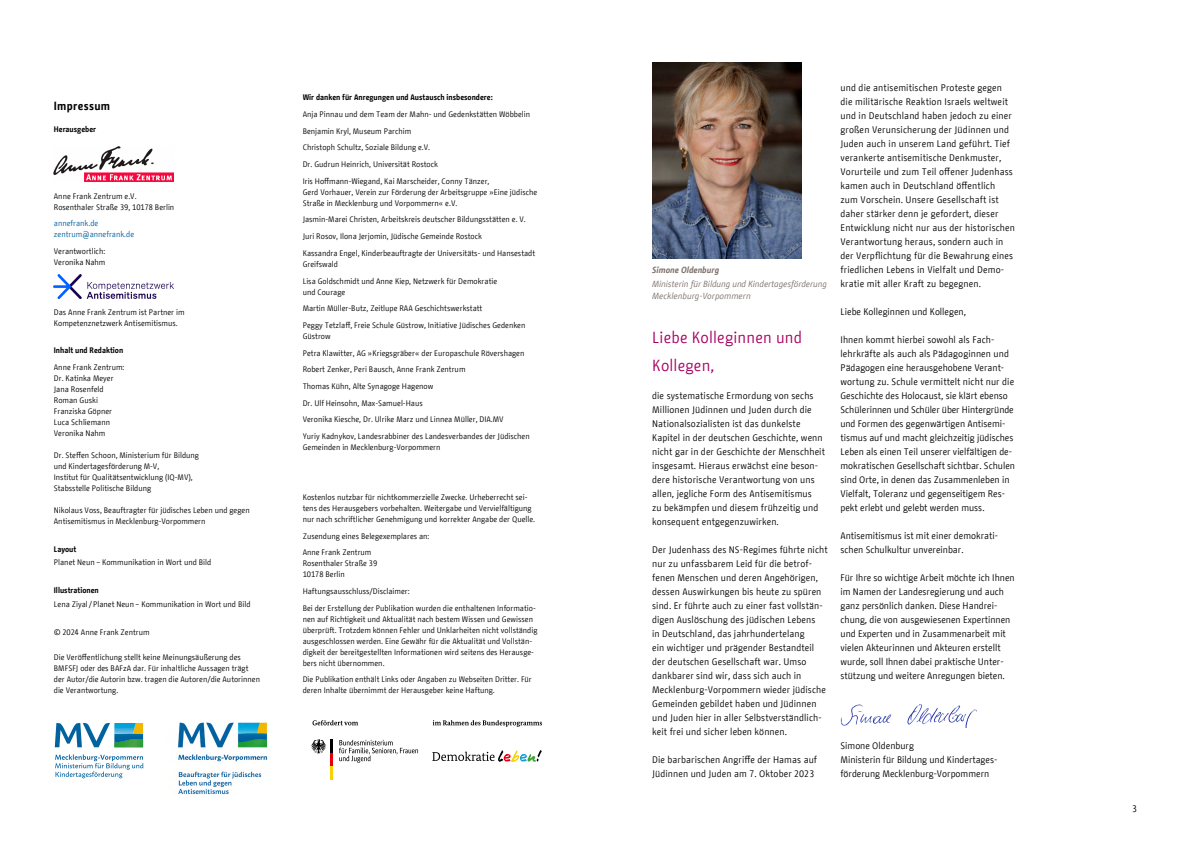
<style>
.page{position:relative;width:1191px;height:842px;background:#fff}
.page>*{position:absolute;margin:0;border:0;box-sizing:border-box;transform-origin:0 0}
.Introtext_9_5_14_pt{font:16px/28px "BMF Change";letter-spacing:.01em;color:#a70063}
.Zwischenüberschrift_H4_11_8_14_pt{font:700 11.8px "BMF Change";letter-spacing:.025em;color:#000}
.Fliesstext_9_5_14_pt{font:9.5px/14px "BMF Change";letter-spacing:.01em;color:#000}
.Bildunterschrift_8_8_12_pt{font:italic 8.8px/12px "BMF Change";letter-spacing:-.01em;color:#7b706b}
.Bildunterschrift_8_8_12_pt-2{font:italic 700 8.8px "BMF Change";color:#7b706b}
.Fliesstext_9_5_14_pt-2{font:8px/11px "BMF Change";color:#000}
.Fliesstext_9_5_14_pt-3{font:700 8px "BMF Change";color:#000}
.Fliesstext_9_5_14_pt-4{font:8px/10.5px "BMF Change";color:#005e9c}
</style>
<div class="page">
<svg style="left:311px;top:739px;width:21px;height:40px"></svg>
<svg style="left:312px;top:720px;width:46px;height:5px"></svg>
<svg style="left:433px;top:720px;width:109px;height:7px"></svg>
<svg style="left:339px;top:740px;width:79px;height:23px"></svg>
<svg style="left:432px;top:750px;width:110px;height:12px"></svg>
<img style="left:54px;top:147px;width:119px;height:35px">
<svg style="left:55px;top:754px;width:88px;height:24px"></svg>
<svg style="left:55px;top:723px;width:89px;height:24px"></svg>
<img style="left:652px;top:63px;width:149px;height:196px">
<img style="left:840px;top:704px;width:137px;height:24px">
<img style="left:54px;top:274px;width:119px;height:25px">
<img style="left:177px;top:722px;width:91px;height:72px">
<p class="Zwischenüberschrift_H4_11_8_14_pt" style="left:54px;top:97px;width:58px">Impressum</p>
<p class="Fliesstext_9_5_14_pt-3" style="left:54px;top:124px;width:44px">Herausgeber</p>
<p class="Fliesstext_9_5_14_pt-2" style="left:54px;top:190px;width:122px">Anne Frank Zentrum e.V.<br>Rosenthaler Straße 39, 10178 Berlin</p>
<p class="Fliesstext_9_5_14_pt-4" style="left:54px;top:218px;width:82px">annefrank.de zentrum@annefrank.de</p>
<p class="Fliesstext_9_5_14_pt-2" style="left:54px;top:245px;width:53px">Verantwortlich:<br>Veronika Nahm</p>
<p class="Fliesstext_9_5_14_pt-2" style="left:54px;top:306px;width:132px">Das Anne Frank Zentrum ist Partner im<br>Kompetenznetzwerk Antisemitismus.</p>
<p class="Fliesstext_9_5_14_pt-3" style="left:54px;top:345px;width:71px">Inhalt und Redaktion</p>
<p class="Fliesstext_9_5_14_pt-2" style="left:54px;top:362px;width:72px">Anne Frank Zentrum:<br>Dr. Katinka Meyer<br>Jana Rosenfeld<br>Roman Guski<br>Franziska Göpner<br>Luca Schliemann<br>Veronika Nahm</p>
<p class="Fliesstext_9_5_14_pt-2" style="left:54px;top:450px;width:147px">Dr. Steffen Schoon, Ministerium für Bildung und Kindertagesförderung M-V,<br>Institut für Qualitätsentwicklung (IQ-MV), Stabsstelle Politische Bildung</p>
<p class="Fliesstext_9_5_14_pt-2" style="left:54px;top:505px;width:197px">Nikolaus Voss, Beauftragter für jüdisches Leben und gegen<br>Antisemitismus in Mecklenburg-Vorpommern</p>
<p class="Fliesstext_9_5_14_pt-3" style="left:54px;top:543px;width:24px">Layout</p>
<p class="Fliesstext_9_5_14_pt-2" style="left:54px;top:557px;width:159px">Planet Neun – Kommunikation in Wort und Bild</p>
<p class="Fliesstext_9_5_14_pt-3" style="left:54px;top:585px;width:46px">Illustrationen</p>
<p class="Fliesstext_9_5_14_pt-2" style="left:54px;top:599px;width:198px">Lena Ziyal/Planet Neun – Kommunikation in Wort und Bild</p>
<p class="Fliesstext_9_5_14_pt-2" style="left:54px;top:626px;width:97px">© 2024 Anne Frank Zentrum</p>
<p class="Fliesstext_9_5_14_pt-2" style="left:54px;top:651px;width:208px">Die Veröffentlichung stellt keine Meinungsäußerung des BMFSFJ oder des BAFzA dar. Für inhaltliche Aussagen trägt der Autor/die Autorin bzw. tragen die Autoren/die Autorinnen die Verantwortung.</p>
<p class="Fliesstext_9_5_14_pt-3" style="left:303px;top:92px;width:192px">Wir danken für Anregungen und Austausch insbesondere:</p>
<p class="Fliesstext_9_5_14_pt-2" style="left:303px;top:109px;width:229px">Anja Pinnau und dem Team der Mahn- und Gedenkstätten Wöbbelin</p>
<p class="Fliesstext_9_5_14_pt-2" style="left:303px;top:126px;width:110px">Benjamin Kryl, Museum Parchim</p>
<p class="Fliesstext_9_5_14_pt-2" style="left:303px;top:142px;width:129px">Christoph Schultz, Soziale Bildung e.V.</p>
<p class="Fliesstext_9_5_14_pt-2" style="left:303px;top:159px;width:137px">Dr. Gudrun Heinrich, Universität Rostock</p>
<p class="Fliesstext_9_5_14_pt-2" style="left:303px;top:176px;width:236px">Iris Hoffmann-Wiegand, Kai Marscheider, Conny Tänzer,<br>Gerd Vorhauer, Verein zur Förderung der Arbeitsgruppe »Eine jüdische<br>Straße in Mecklenburg und Vorpommern« e.V.</p>
<p class="Fliesstext_9_5_14_pt-2" style="left:303px;top:214px;width:225px">Jasmin-Marei Christen, Arbeitskreis deutscher Bildungsstätten e. V.</p>
<p class="Fliesstext_9_5_14_pt-2" style="left:303px;top:231px;width:181px">Juri Rosov, Ilona Jerjomin, Jüdische Gemeinde Rostock</p>
<p class="Fliesstext_9_5_14_pt-2" style="left:303px;top:248px;width:234px">Kassandra Engel, Kinderbeauftragte der Universitäts- und Hansestadt<br>Greifswald</p>
<p class="Fliesstext_9_5_14_pt-2" style="left:303px;top:275px;width:196px">Lisa Goldschmidt und Anne Kiep, Netzwerk für Demokratie und Courage</p>
<p class="Fliesstext_9_5_14_pt-2" style="left:303px;top:303px;width:181px">Martin Müller-Butz, Zeitlupe RAA Geschichtswerkstatt</p>
<p class="Fliesstext_9_5_14_pt-2" style="left:303px;top:320px;width:224px">Peggy Tetzlaff, Freie Schule Güstrow, Initiative Jüdisches Gedenken<br>Güstrow</p>
<p class="Fliesstext_9_5_14_pt-2" style="left:303px;top:347px;width:223px">Petra Klawitter, AG »Kriegsgräber« der Europaschule Rövershagen</p>
<p class="Fliesstext_9_5_14_pt-2" style="left:303px;top:364px;width:164px">Robert Zenker, Peri Bausch, Anne Frank Zentrum</p>
<p class="Fliesstext_9_5_14_pt-2" style="left:303px;top:381px;width:132px">Thomas Kühn, Alte Synagoge Hagenow</p>
<p class="Fliesstext_9_5_14_pt-2" style="left:303px;top:397px;width:121px">Dr. Ulf Heinsohn, Max-Samuel-Haus</p>
<p class="Fliesstext_9_5_14_pt-2" style="left:303px;top:414px;width:202px">Veronika Kiesche, Dr. Ulrike Marz und Linnea Müller, DIA.MV</p>
<p class="Fliesstext_9_5_14_pt-2" style="left:303px;top:431px;width:229px">Yuriy Kadnykov, Landesrabbiner des Landesverbandes der Jüdischen<br>Gemeinden in Mecklenburg-Vorpommern</p>
<p class="Fliesstext_9_5_14_pt-2" style="left:303px;top:492px;width:234px">Kostenlos nutzbar für nichtkommerzielle Zwecke. Urheberrecht sei&shy;tens des Herausgebers vorbehalten. Weitergabe und Vervielfältigung nur nach schriftlicher Genehmigung und korrekter Angabe der Quelle.</p>
<p class="Fliesstext_9_5_14_pt-2" style="left:303px;top:530px;width:128px">Zusendung eines Belegexemplares an:</p>
<p class="Fliesstext_9_5_14_pt-2" style="left:303px;top:547px;width:76px">Anne Frank Zentrum<br>Rosenthaler Straße 39<br>10178 Berlin</p>
<p class="Fliesstext_9_5_14_pt-2" style="left:303px;top:586px;width:109px">Haftungsausschluss/Disclaimer:</p>
<p class="Fliesstext_9_5_14_pt-2" style="left:303px;top:602px;width:236px">Bei der Erstellung der Publikation wurden die enthaltenen Informatio&shy;nen auf Richtigkeit und Aktualität nach bestem Wissen und Gewissen überprüft. Trotzdem können Fehler und Unklarheiten nicht vollständig ausgeschlossen werden. Eine Gewähr für die Aktualität und Vollstän&shy;digkeit der bereitgestellten Informationen wird seitens des Herausge&shy;bers nicht übernommen.</p>
<p class="Fliesstext_9_5_14_pt-2" style="left:303px;top:674px;width:231px">Die Publikation enthält Links oder Angaben zu Webseiten Dritter. Für deren Inhalte übernimmt der Herausgeber keine Haftung.</p>
<p class="Bildunterschrift_8_8_12_pt-2" style="left:652px;top:263px;width:68px">Simone Oldenburg</p>
<p class="Bildunterschrift_8_8_12_pt" style="left:652px;top:278px;width:176px">Ministerin für Bildung und Kindertagesförderung<br>Mecklenburg-Vorpommern</p>
<p class="Introtext_9_5_14_pt" style="left:652px;top:323px;width:151px">Liebe Kolleginnen und<br>Kollegen,</p>
<p class="Fliesstext_9_5_14_pt" style="left:652px;top:388px;width:174px">die systematische Ermordung von sechs Millionen Jüdinnen und Juden durch die Nationalsozialisten ist das dunkelste Kapitel in der deutschen Geschichte, wenn nicht gar in der Geschichte der Menschheit insgesamt. Hieraus erwächst eine beson&shy;dere historische Verantwortung von uns allen, jegliche Form des Antisemitismus<br>zu bekämpfen und diesem frühzeitig und konsequent entgegenzuwirken.</p>
<p class="Fliesstext_9_5_14_pt" style="left:652px;top:542px;width:177px">Der Judenhass des NS-Regimes führte nicht nur zu unfassbarem Leid für die betrof&shy;fenen Menschen und deren Angehörigen, dessen Auswirkungen bis heute zu spüren sind. Er führte auch zu einer fast vollstän&shy;digen Auslöschung des jüdischen Lebens<br>in Deutschland, das jahrhundertelang<br>ein wichtiger und prägender Bestandteil der deutschen Gesellschaft war. Umso dankbarer sind wir, dass sich auch in Mecklenburg-Vorpommern wieder jüdische Gemeinden gebildet haben und Jüdinnen und Juden hier in aller Selbstverständlich&shy;keit frei und sicher leben können.</p>
<p class="Fliesstext_9_5_14_pt" style="left:652px;top:752px;width:166px">Die barbarischen Angriffe der Hamas auf<br>Jüdinnen und Juden am 7. Oktober 2023</p>
<p class="Fliesstext_9_5_14_pt" style="left:840px;top:80px;width:176px">und die antisemitischen Proteste gegen die militärische Reaktion Israels weltweit und in Deutschland haben jedoch zu einer großen Verunsicherung der Jüdinnen und Juden auch in unserem Land geführt. Tief verankerte antisemitische Denkmuster, Vorurteile und zum Teil offener Judenhass kamen auch in Deutschland öffentlich zum Vorschein. Unsere Gesellschaft ist daher stärker denn je gefordert, dieser Entwicklung nicht nur aus der historischen Verantwortung heraus, sondern auch in der Verpflichtung für die Bewahrung eines friedlichen Lebens in Vielfalt und Demo&shy;kratie mit aller Kraft zu begegnen.</p>
<p class="Fliesstext_9_5_14_pt" style="left:840px;top:304px;width:127px">Liebe Kolleginnen und Kollegen,</p>
<p class="Fliesstext_9_5_14_pt" style="left:840px;top:332px;width:176px">Ihnen kommt hierbei sowohl als Fach&shy;lehrkräfte als auch als Pädagoginnen und Pädagogen eine herausgehobene Verant&shy;wortung zu. Schule vermittelt nicht nur die Geschichte des Holocaust, sie klärt ebenso Schülerinnen und Schüler über Hintergründe und Formen des gegenwärtigen Antisemi&shy;tismus auf und macht gleichzeitig jüdisches Leben als einen Teil unserer vielfältigen de&shy;mokratischen Gesellschaft sichtbar. Schulen sind Orte, in denen das Zusammenleben in Vielfalt, Toleranz und gegenseitigem Res&shy;pekt erlebt und gelebt werden muss.</p>
<p class="Fliesstext_9_5_14_pt" style="left:840px;top:528px;width:159px">Antisemitismus ist mit einer demokrati&shy;schen Schulkultur unvereinbar.</p>
<p class="Fliesstext_9_5_14_pt" style="left:840px;top:570px;width:176px">Für Ihre so wichtige Arbeit möchte ich Ihnen im Namen der Landesregierung und auch ganz persönlich danken. Diese Handrei&shy;chung, die von ausgewiesenen Expertinnen und Experten und in Zusammenarbeit mit vielen Akteurinnen und Akteuren erstellt wurde, soll Ihnen dabei praktische Unter&shy;stützung und weitere Anregungen bieten.</p>
<p class="Fliesstext_9_5_14_pt" style="left:840px;top:738px;width:75px">Simone Oldenburg</p>
<p class="Fliesstext_9_5_14_pt" style="left:840px;top:752px;width:158px">Ministerin für Bildung und Kindertages&shy;förderung Mecklenburg-Vorpommern</p>
<p class="Fliesstext_9_5_14_pt" style="left:1132px;top:801px;width:6px">3</p>
</div>
